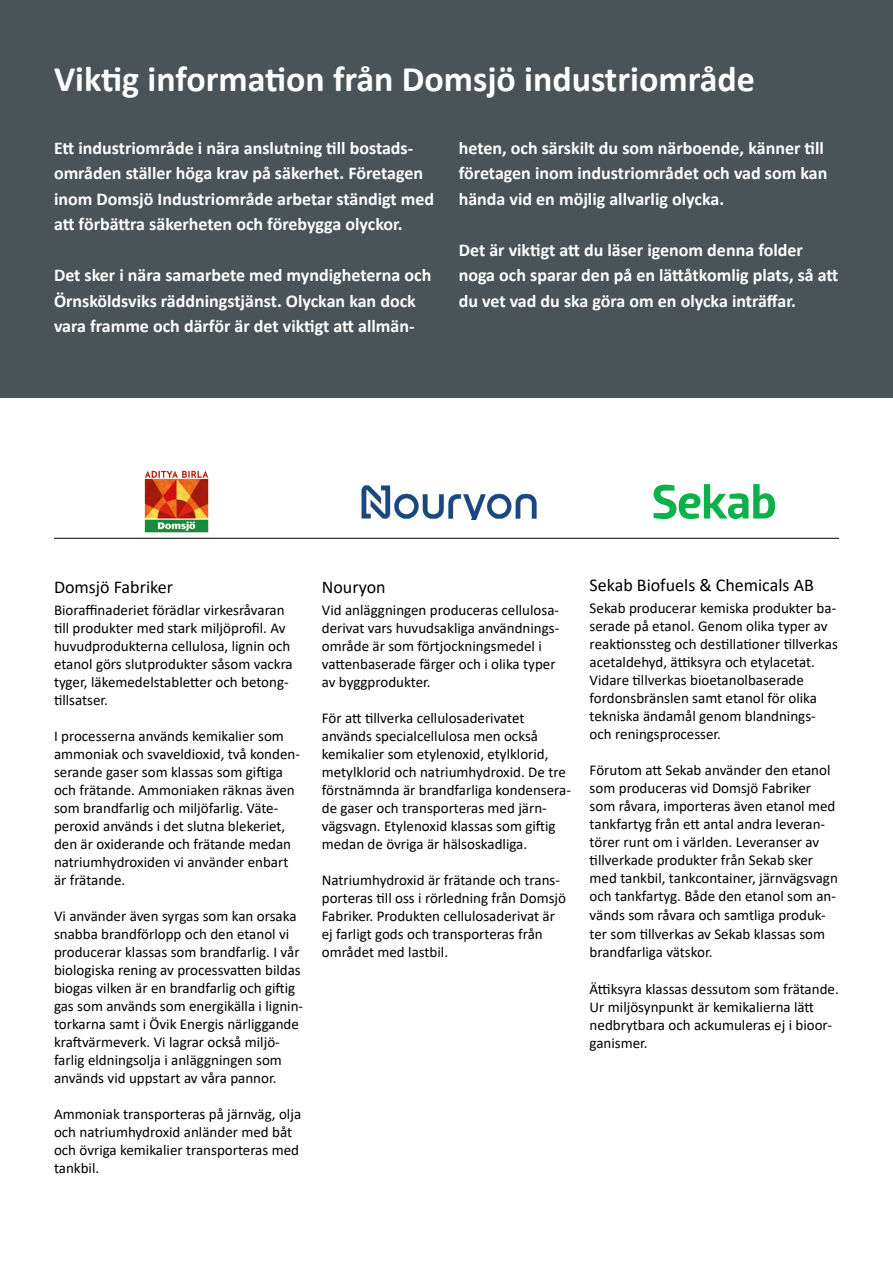
<style>
.page{position:relative;width:893px;height:1263px;background:#fff}
.page>*{position:absolute;margin:0;border:0;box-sizing:border-box;transform-origin:0 0}
.t1{font:700 36px "Calibri";color:#fff}
.t2{font:700 18px/25.5px "Calibri";color:#fff}
.t3{font:18px "Calibri";color:#000}
.t4{font:15px/18px "Calibri";color:#000}
</style>
<div class="page">
<div style="left:0;top:0;width:893px;height:398px;background:#4a5357"></div>
<img style="left:140px;top:470px;width:75px;height:68px">
<hr style="left:54px;top:538px;width:785px;height:1px;background:#000">
<img style="left:361px;top:485px;width:175px;height:35px">
<svg style="left:654px;top:484px;width:121px;height:35px"></svg>
<h1 class="t1" style="left:54px;top:53px;width:702px">Viktig information från Domsjö industriområde</h1>
<p class="t2" style="left:54px;top:135px;width:382px">Ett industriområde i nära anslutning till bostads&shy;områden ställer höga krav på säkerhet. Företagen inom Domsjö Industriområde arbetar ständigt med att förbättra säkerheten och förebygga olyckor.</p>
<p class="t2" style="left:54px;top:262px;width:379px">Det sker i nära samarbete med myndigheterna och<br>Örnsköldsviks räddningstjänst. Olyckan kan dock vara framme och därför är det viktigt att allmän-</p>
<p class="t2" style="left:459px;top:135px;width:370px">heten, och särskilt du som närboende, känner till företagen inom industriområdet och vad som kan hända vid en möjlig allvarlig olycka.</p>
<p class="t2" style="left:459px;top:237px;width:381px">Det är viktigt att du läser igenom denna folder noga och sparar den på en lättåtkomlig plats, så att du vet vad du ska göra om en olycka inträffar.</p>
<p class="t3" style="left:54px;top:574px;width:120px">Domsjö Fabriker</p>
<p class="t4" style="left:54px;top:601px;width:240px">Bioraffinaderiet förädlar virkesråvaran till produkter med stark miljöprofil. Av huvudprodukterna cellulosa, lignin och etanol görs slutprodukter såsom vackra tyger, läkemedelstabletter och betong&shy;tillsatser.</p>
<p class="t4" style="left:54px;top:727px;width:247px">I processerna används kemikalier som ammoniak och svaveldioxid, två konden&shy;serande gaser som klassas som giftiga och frätande. Ammoniaken räknas även som brandfarlig och miljöfarlig. Väte&shy;peroxid används i det slutna blekeriet, den är oxiderande och frätande medan natriumhydroxiden vi använder enbart är frätande.</p>
<p class="t4" style="left:54px;top:907px;width:251px">Vi använder även syrgas som kan orsaka snabba brandförlopp och den etanol vi producerar klassas som brandfarlig. I vår biologiska rening av processvatten bildas biogas vilken är en brandfarlig och giftig gas som används som energikälla i lignin&shy;torkarna samt i Övik Energis närliggande kraftvärmeverk. Vi lagrar också miljö&shy;farlig eldningsolja i anläggningen som används vid uppstart av våra pannor.</p>
<p class="t4" style="left:54px;top:1105px;width:249px">Ammoniak transporteras på järnväg, olja och natriumhydroxid anländer med båt och övriga kemikalier transporteras med tankbil.</p>
<p class="t3" style="left:322px;top:574px;width:65px">Nouryon</p>
<p class="t4" style="left:322px;top:601px;width:239px">Vid anläggningen produceras cellulosa&shy;derivat vars huvudsakliga användnings&shy;område är som förtjockningsmedel i vattenbaserade färger och i olika typer av byggprodukter.</p>
<p class="t4" style="left:322px;top:709px;width:251px">För att tillverka cellulosaderivatet används specialcellulosa men också kemikalier som etylenoxid, etylklorid, metylklorid och natriumhydroxid. De tre förstnämnda är brandfarliga kondensera&shy;de gaser och transporteras med järn&shy;vägsvagn. Etylenoxid klassas som giftig medan de övriga är hälsoskadliga.</p>
<p class="t4" style="left:322px;top:871px;width:246px">Natriumhydroxid är frätande och trans&shy;porteras till oss i rörledning från Domsjö Fabriker. Produkten cellulosaderivat är ej farligt gods och transporteras från området med lastbil.</p>
<p class="t3" style="left:590px;top:572px;width:226px">Sekab Biofuels &amp; Chemicals AB</p>
<p class="t4" style="left:590px;top:599px;width:250px">Sekab producerar kemiska produkter ba&shy;serade på etanol. Genom olika typer av reaktionssteg och destillationer tillverkas acetaldehyd, ättiksyra och etylacetat.<br>Vidare tillverkas bioetanolbaserade fordonsbränslen samt etanol för olika tekniska ändamål genom blandnings&shy;och reningsprocesser.</p>
<p class="t4" style="left:590px;top:760px;width:250px">Förutom att Sekab använder den etanol som produceras vid Domsjö Fabriker som råvara, importeras även etanol med tankfartyg från ett antal andra leveran&shy;törer runt om i världen. Leveranser av tillverkade produkter från Sekab sker med tankbil, tankcontainer, järnvägsvagn och tankfartyg. Både den etanol som an&shy;vänds som råvara och samtliga produk&shy;ter som tillverkas av Sekab klassas som brandfarliga vätskor.</p>
<p class="t4" style="left:590px;top:980px;width:251px">Ättiksyra klassas dessutom som frätande.<br>Ur miljösynpunkt är kemikalierna lätt nedbrytbara och ackumuleras ej i bioor&shy;ganismer.</p>
</div>
